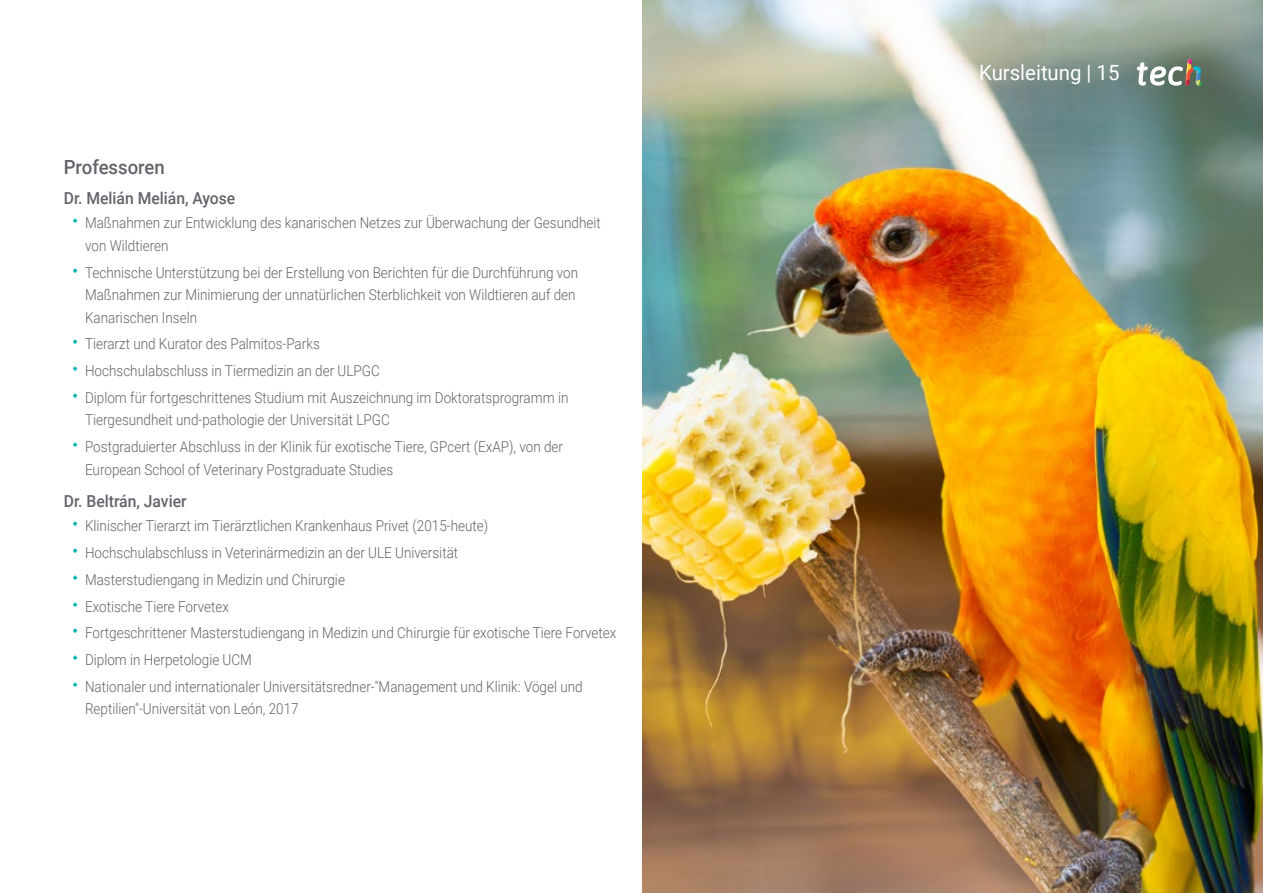
<style>
.page{position:relative;width:1263px;height:893px;background:#fff}
.page>*{position:absolute;margin:0;border:0;box-sizing:border-box;transform-origin:0 0}
.t1{font:21px "Roboto";color:#fff}
.t2{font:500 19.5px "Roboto";color:#61646a;scale:.95 1}
.t3{font:500 16.5px "Roboto";color:#61646a;scale:.95 1}
.t4{font:300 15px/26.7px "Roboto";color:#61646a;scale:.9 1}
</style>
<div class="page">
<img style="left:642px;top:0;width:621px;height:893px">
<svg style="left:1137px;top:59px;width:65px;height:27px"></svg>
<h2 class="t2" style="left:64px;top:154px;width:108px">Professoren</h2>
<p class="t3" style="left:64px;top:186px;width:182px">Dr. Melián Melián, Ayose</p>
<p class="t4" style="left:85px;top:211px;width:575px;line-height:22.5px">Maßnahmen zur Entwicklung des kanarischen Netzes zur Überwachung der Gesundheit von Wildtieren</p>
<p class="t4" style="left:85px;top:260px;width:549px;line-height:22.5px">Technische Unterstützung bei der Erstellung von Berichten für die Durchführung von<br>Maßnahmen zur Minimierung der unnatürlichen Sterblichkeit von Wildtieren auf den<br>Kanarischen Inseln</p>
<p class="t4" style="left:85px;top:330px;width:539px">Tierarzt und Kurator des Palmitos-Parks<br>Hochschulabschluss in Tiermedizin an der ULPGC<br>Diplom für fortgeschrittenes Studium mit Auszeichnung im Doktoratsprogramm in</p>
<p class="t4" style="left:85px;top:406px;width:533px">Tiergesundheit und-pathologie der Universität LPGC<br>Postgraduierter Abschluss in der Klinik für exotische Tiere, GPcert (ExAP), von der</p>
<p class="t4" style="left:85px;top:455px;width:344px">European School of Veterinary Postgraduate Studies</p>
<p class="t3" style="left:64px;top:489px;width:131px">Dr. Beltrán, Javier</p>
<p class="t4" style="left:85px;top:512px;width:592px">Klinischer Tierarzt im Tierärztlichen Krankenhaus Privet (2015-heute)<br>Hochschulabschluss in Veterinärmedizin an der ULE Universität<br>Masterstudiengang in Medizin und Chirurgie<br>Exotische Tiere Forvetex<br>Fortgeschrittener Masterstudiengang in Medizin und Chirurgie für exotische Tiere Forvetex Diplom in Herpetologie UCM<br>Nationaler und internationaler Universitätsredner-"Management und Klinik: Vögel und</p>
<p class="t4" style="left:85px;top:695px;width:239px">Reptilien"-Universität von León, 2017</p>
<h1 class="t1" style="left:979px;top:57px;width:142px">Kursleitung | 15</h1>
</div>
